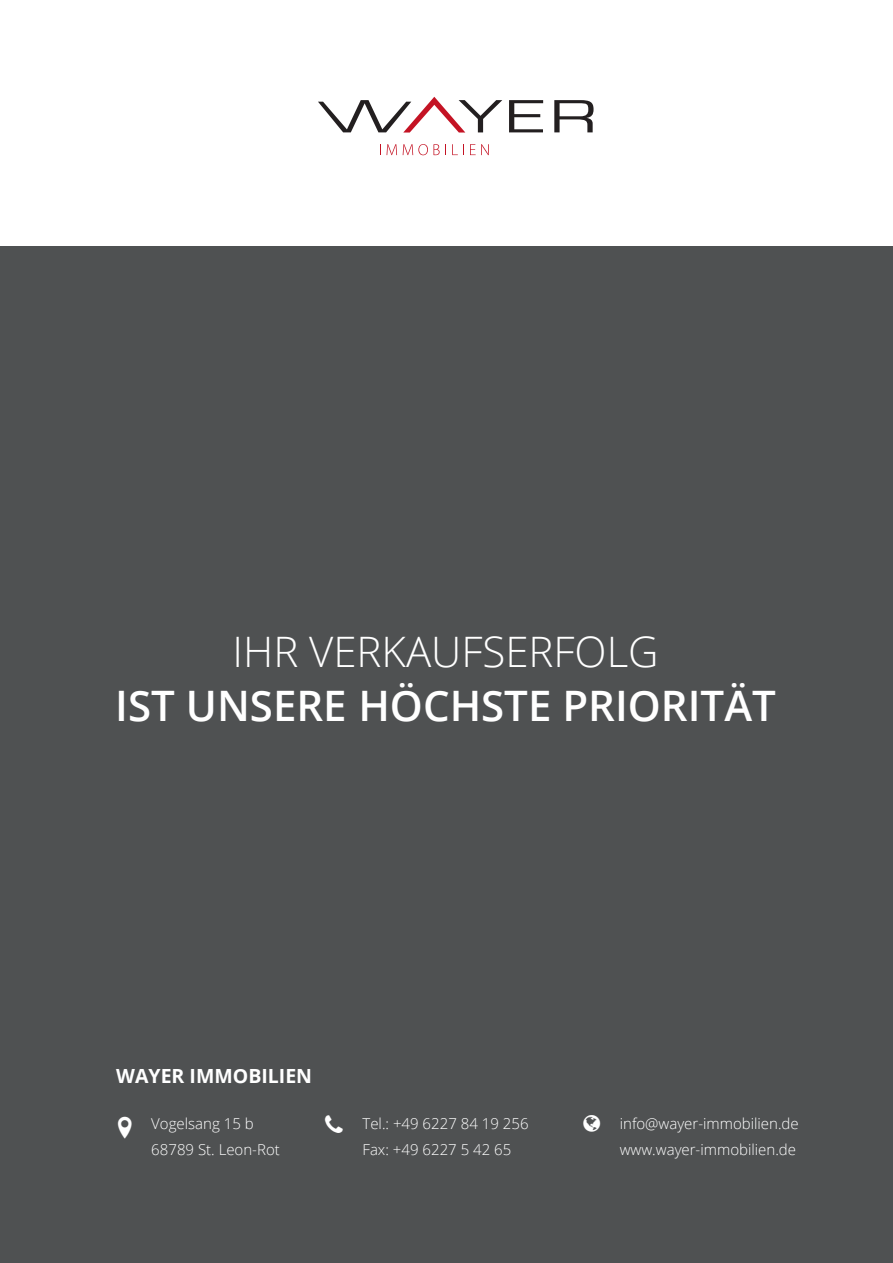
<style>
.page{position:relative;width:893px;height:1263px;background:#fff}
.page>*{position:absolute;margin:0;border:0;box-sizing:border-box;transform-origin:0 0}
.t1{font:600 42px "Open Sans";color:#fff}
.t2{font:300 42px "Open Sans";color:#fff}
.t3{font:700 19.5px "Open Sans";color:#fff}
.t4{font:300 15px/25.5px "Open Sans";color:#fff}
</style>
<div class="page">
<div style="left:0;top:247px;width:893px;height:1016px;background:#4f5152"></div>
<svg style="left:554px;top:100px;width:40px;height:32px"></svg>
<svg style="left:509px;top:100px;width:34px;height:32px"></svg>
<svg style="left:380px;top:144px;width:17px;height:11px"></svg>
<svg style="left:403px;top:144px;width:43px;height:11px"></svg>
<svg style="left:452px;top:144px;width:12px;height:11px"></svg>
<svg style="left:470px;top:144px;width:19px;height:11px"></svg>
<svg style="left:318px;top:97px;width:184px;height:36px"></svg>
<h1 class="t2" style="left:233px;top:623px;width:428px">IHR VERKAUFSERFOLG</h1>
<h1 class="t1" style="left:115px;top:677px;width:662px">IST UNSERE HÖCHSTE PRIORITÄT</h1>
<h2 class="t3" style="left:116px;top:1062px;width:197px">WAYER IMMOBILIEN</h2>
<p class="t4" style="left:151px;top:1111px;width:130px">Vogelsang 15 b<br>68789 St. Leon-Rot</p>
<p class="t4" style="left:362px;top:1110px;width:168px">Tel.: +49 6227 84 19 256<br>Fax: +49 6227 5 42 65</p>
<p class="t4" style="left:620px;top:1110px;width:180px">info@wayer-immobilien.de www.wayer-immobilien.de</p>
</div>
